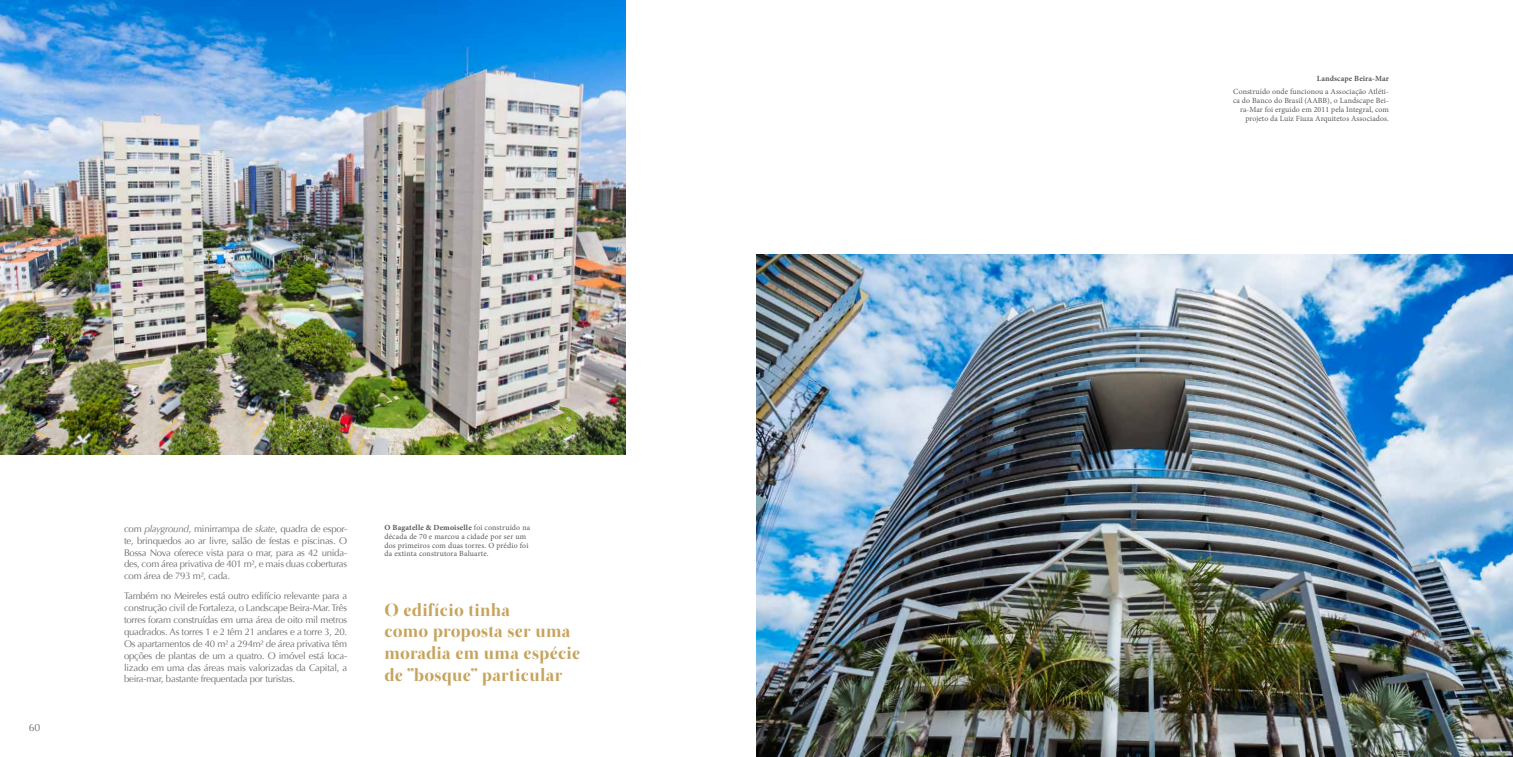
<style>
.page{position:relative;width:1513px;height:757px;background:#fff}
.page>*{position:absolute;margin:0;border:0;box-sizing:border-box;transform-origin:0 0}
.t1{font:17.5px/21.9px "Otama ep";letter-spacing:.01em;color:#c6a45e}
.t2{font:10.5px "Optima";color:#6d6e71}
.t3{font:9.62px/12px "Optima";letter-spacing:-.025em;color:#6d6e71;text-align:justify}
.t4{font:7.88px/8.8px "Minion Pro";letter-spacing:.01em;color:#58595b}
.t5{font:700 7.88px "Minion Pro";letter-spacing:.01em;color:#58595b}
.s1{font-style:italic}
.s2{font-weight:700}
</style>
<div class="page">
<img style="left:0;top:0;width:625px;height:454px">
<img style="left:756px;top:254px;width:757px;height:502px">
<p class="t2" style="left:29px;top:721px;width:13px">60</p>
<p class="t3" style="left:124px;top:522px;width:225px">com <span class="s1">playground</span>, minirrampa de <span class="s1">skate</span>, quadra de espor&shy;te, brinquedos ao ar livre, salão de festas e piscinas. O Bossa Nova oferece vista para o mar, para as 42 unida&shy;des, com área privativa de 401 m², e mais duas coberturas com área de 793 m², cada.</p>
<p class="t3" style="left:124px;top:589px;width:225px">Também no Meireles está outro edifício relevante para a construção civil de Fortaleza, o Landscape Beira-Mar. Três torres foram construídas em uma área de oito mil metros quadrados. As torres 1 e 2 têm 21 andares e a torre 3, 20.<br>Os apartamentos de 40 m² a 294m² de área privativa têm opções de plantas de um a quatro. O imóvel está loca&shy;lizado em uma das áreas mais valorizadas da Capital, a beira-mar, bastante frequentada por turistas.</p>
<p class="t4" style="left:384px;top:523px;width:147px"><span class="s2">O Bagatelle &amp; Demoiselle</span> foi construído na década de 70 e marcou a cidade por ser um dos primeiros com duas torres. O prédio foi da extinta construtora Baluarte.</p>
<h1 class="t1" style="left:384px;top:598px;width:197px">O edifício tinha<br>como proposta ser uma moradia em uma espécie de ”bosque” particular</h1>
<p class="t5" style="left:1317px;top:73px;width:74px">Landscape Beira-Mar</p>
<p class="t4" style="left:1233px;top:87px;width:157px;text-align:right">Construído onde funcionou a Associação Atléti&shy;ca do Banco do Brasil (AABB), o Landscape Bei&shy;ra-Mar foi erguido em 2011 pela Integral, com projeto da Luiz Fiuza Arquitetos Associados.</p>
</div>
